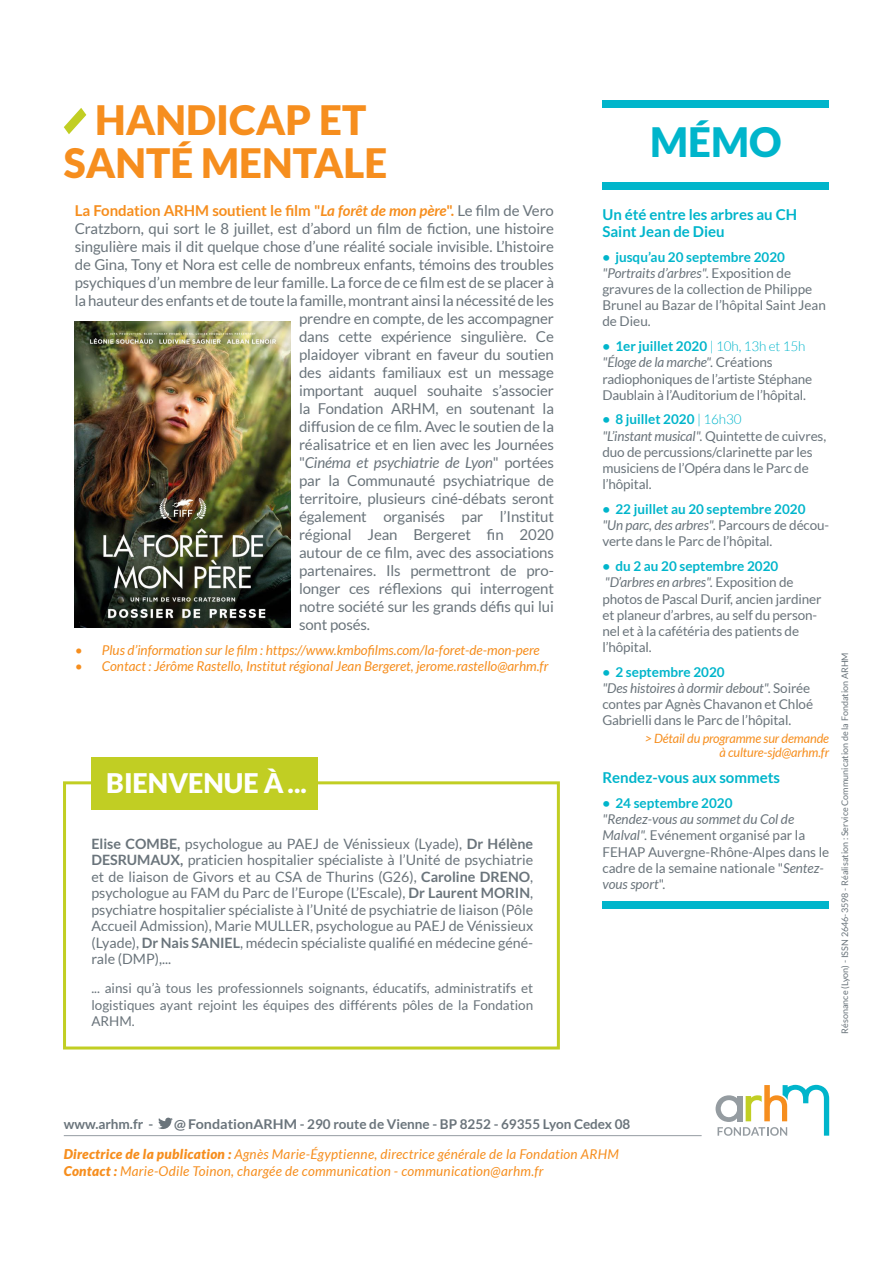
<style>
.page{position:relative;width:893px;height:1263px;background:#fff}
.page>*{position:absolute;margin:0;border:0;box-sizing:border-box;transform-origin:0 0}
.t1{font:900 40.5px/43.5px "Lato";color:#f68e1e;text-align:center}
.t2{font:900 40.5px "Lato";color:#00b5cb}
.t3{font:900 27px "Lato";color:#fff}
.t4{font:15px "Lato";letter-spacing:-.01em;color:#6a747b}
.t5{font:700 15px "Lato";letter-spacing:-.01em;color:#f68e1e}
.t6{font:700 15px/16.5px "Lato";color:#00b5cb}
.t7{font:italic 15px "Lato";letter-spacing:-.01em;color:#6a747b}
.t8{font:14.25px/16.5px "Lato";color:#6a747b;text-align:justify}
.t9{font:13.5px/16.2px "Lato";letter-spacing:-.01em;color:#6a747b}
.t10{font:italic 13.5px "Lato";letter-spacing:.02em;color:#f68e1e}
.t11{font:italic 13.5px "Lato";color:#f68e1e}
.t12{font:700 13.5px "Lato";color:#00b5cb}
.t13{font:700 13.5px "Lato";color:#6a747b;scale:1.06 1}
.t14{font:700 13.5px "Lato";color:#6a747b}
.t15{font:italic 12.75px/13.5px "Lato";letter-spacing:-.01em;color:#f68e1e;text-align:right}
.t16{font:9px "Lato";color:#6a747b}
.s1{font-style:italic}
.s2{font-weight:400;color:#6a747b}
.s3{font-style:normal}
.s4{font-weight:700;color:#00b5cb}
.s5{font-weight:300;color:#00b5cb}
.s6{font-weight:300}
.s7{font-weight:700}
.s8{font-weight:900}
</style>
<div class="page">
<div style="left:63px;top:781px;width:497px;height:268px;border:3px solid #c1ce23"></div>
<div style="left:91px;top:757px;width:227px;height:52px;background:#c1ce23"></div>
<svg style="left:716px;top:1085px;width:113px;height:51px"></svg>
<div style="left:737px;top:1096px;width:6px;height:25px;background:#959ca1"></div>
<hr style="left:64px;top:1135px;width:638px;height:1px;background:#959ca1">
<svg style="left:158px;top:1117px;width:15px;height:12px"></svg>
<svg style="left:64px;top:108px;width:22px;height:26px"></svg>
<div style="left:602px;top:100px;width:227px;height:8px;background:#00b5cb"></div>
<div style="left:602px;top:182px;width:227px;height:8px;background:#00b5cb"></div>
<div style="left:602px;top:901px;width:227px;height:8px;background:#00b5cb"></div>
<img style="left:75px;top:321px;width:216px;height:307px">
<p class="t1" style="left:64px;top:97px;width:325px">HANDICAP ET<br>SANTÉ MENTALE</p>
<p class="t2" style="left:650px;top:118px;width:133px">MÉMO</p>
<p class="t5" style="left:75px;top:202px;width:481px">La Fondation ARHM soutient le film "<span class="s1">La forêt de mon père</span>". <span class="s2">Le film de Vero</span></p>
<p class="t4" style="left:75px;top:220px;width:481px">Cratzborn, qui sort le 8 juillet, est d’abord un film de fiction, une histoire</p>
<p class="t4" style="left:75px;top:238px;width:481px">singulière mais il dit quelque chose d’une réalité sociale invisible. L’histoire</p>
<p class="t4" style="left:75px;top:256px;width:481px">de Gina, Tony et Nora est celle de nombreux enfants, témoins des troubles</p>
<p class="t4" style="left:75px;top:274px;width:481px">psychiques d’un membre de leur famille. La force de ce film est de se placer à</p>
<p class="t4" style="left:75px;top:292px;width:481px">la hauteur des enfants et de toute la famille, montrant ainsi la nécessité de les</p>
<p class="t4" style="left:299px;top:310px;width:256px">prendre en compte, de les accompagner</p>
<p class="t4" style="left:299px;top:328px;width:256px">dans cette expérience singulière. Ce</p>
<p class="t4" style="left:299px;top:346px;width:256px">plaidoyer vibrant en faveur du soutien</p>
<p class="t4" style="left:299px;top:364px;width:256px">des aidants familiaux est un message</p>
<p class="t4" style="left:299px;top:382px;width:256px">important auquel souhaite s’associer</p>
<p class="t4" style="left:299px;top:400px;width:256px">la Fondation ARHM, en soutenant la</p>
<p class="t4" style="left:299px;top:418px;width:256px">diffusion de ce film. Avec le soutien de la</p>
<p class="t4" style="left:299px;top:436px;width:256px">réalisatrice et en lien avec les Journées</p>
<p class="t7" style="left:299px;top:454px;width:256px"><span class="s3">"</span>Cinéma et psychiatrie de Lyon<span class="s3">" portées</span></p>
<p class="t4" style="left:299px;top:472px;width:256px">par la Communauté psychiatrique de</p>
<p class="t4" style="left:299px;top:490px;width:256px">territoire, plusieurs ciné-débats seront</p>
<p class="t4" style="left:299px;top:508px;width:256px">également organisés par l’Institut</p>
<p class="t4" style="left:299px;top:526px;width:256px">régional Jean Bergeret fin 2020</p>
<p class="t4" style="left:299px;top:544px;width:256px">autour de ce film, avec des associations</p>
<p class="t4" style="left:299px;top:562px;width:256px">partenaires. Ils permettront de pro-</p>
<p class="t4" style="left:299px;top:580px;width:256px">longer ces réflexions qui interrogent</p>
<p class="t4" style="left:299px;top:598px;width:256px">notre société sur les grands défis qui lui</p>
<p class="t4" style="left:299px;top:616px;width:72px">sont posés.</p>
<p class="t11" style="left:75px;top:642px;width:466px">• Plus d’information sur le film : https://www.kmbofilms.com/la-foret-de-mon-pere</p>
<p class="t11" style="left:75px;top:659px;width:475px">• Contact : Jérôme Rastello, Institut régional Jean Bergeret, jerome.rastello@arhm.fr</p>
<p class="t16" style="left:840px;top:1033px;width:383px;rotate:-90deg">Résonance (Lyon) - ISSN 2646-3598 - Réalisation : Service Communication de la Fondation ARHM</p>
<p class="t6" style="left:602px;top:206px;width:196px">Un été entre les arbres au CH<br>Saint Jean de Dieu</p>
<p class="t12" style="left:602px;top:249px;width:184px">• jusqu’au 20 septembre 2020</p>
<p class="t9" style="left:602px;top:265px;width:225px"><span class="s1">"Portraits d’arbres".</span> Exposition de gravures de la collection de Philippe<br>Brunel au Bazar de l’hôpital Saint Jean de Dieu.</p>
<p class="t9" style="left:602px;top:338px;width:211px"><span class="s4">• 1er juillet 2020</span> <span class="s5">| 10h, 13h et 15h </span><span class="s1">"Éloge de la marche".</span> Créations radiophoniques de l’artiste Stéphane Daublain à l’Auditorium de l’hôpital.</p>
<p class="t12" style="left:602px;top:412px;width:141px">• 8 juillet 2020 <span class="s6">| 16h30</span></p>
<p class="t9" style="left:602px;top:428px;width:225px"><span class="s1">"L’instant musical".</span> Quintette de cuivres, duo de percussions/clarinette par les musiciens de l’Opéra dans le Parc de l’hôpital.</p>
<p class="t12" style="left:602px;top:501px;width:205px">• 22 juillet au 20 septembre 2020</p>
<p class="t9" style="left:602px;top:517px;width:228px"><span class="s1">"Un parc, des arbres".</span> Parcours de décou&shy;verte dans le Parc de l’hôpital.</p>
<p class="t12" style="left:602px;top:558px;width:177px">• du 2 au 20 septembre 2020</p>
<p class="t9" style="left:602px;top:574px;width:221px"><span class="s1">"D’arbres en arbres".</span> Exposition de photos de Pascal Durif, ancien jardiner et planeur d’arbres, au self du person&shy;nel et à la cafétéria des patients de l’hôpital.</p>
<p class="t12" style="left:602px;top:664px;width:124px">• 2 septembre 2020</p>
<p class="t9" style="left:602px;top:680px;width:212px"><span class="s1">"Des histoires à dormir debout".</span> Soirée contes par Agnès Chavanon et Chloé<br>Gabrielli dans le Parc de l’hôpital.</p>
<p class="t15" style="left:645px;top:732px;width:186px">&gt; Détail du programme sur demande à culture-sjd@arhm.fr</p>
<p class="t6" style="left:602px;top:769px;width:179px">Rendez-vous aux sommets</p>
<p class="t12" style="left:602px;top:795px;width:132px">• 24 septembre 2020</p>
<p class="t9" style="left:602px;top:811px;width:228px"><span class="s1">"Rendez-vous au sommet du Col de<br>Malval".</span> Evénement organisé par la<br>FEHAP Auvergne-Rhône-Alpes dans le cadre de la semaine nationale "<span class="s1">Sentez&shy;vous sport</span>".</p>
<p class="t3" style="left:106px;top:767px;width:202px">BIENVENUE À ...</p>
<p class="t8" style="left:91px;top:835px;width:443px"><span class="s7">Elise COMBE,</span> psychologue au PAEJ de Vénissieux (Lyade), <span class="s7">Dr Hélène DESRUMAUX,</span> praticien hospitalier spécialiste à l’Unité de psychiatrie et de liaison de Givors et au CSA de Thurins (G26), <span class="s7">Caroline DRENO</span>, psychologue au FAM du Parc de l’Europe (L’Escale), <span class="s7">Dr Laurent MORIN</span>, psychiatre hospitalier spécialiste à l’Unité de psychiatrie de liaison (Pôle Accueil Admission), Marie MULLER, psychologue au PAEJ de Vénissieux (Lyade), <span class="s7">Dr Nais SANIEL</span>, médecin spécialiste qualifié en médecine géné&shy;rale (DMP),...</p>
<p class="t9" style="left:91px;top:980px;width:443px;text-align:justify">... ainsi qu’à tous les professionnels soignants, éducatifs, administratifs et logistiques ayant rejoint les équipes des différents pôles de la Fondation ARHM.</p>
<p class="t14" style="left:64px;top:1116px;width:91px">www.arhm.fr -</p>
<p class="t13" style="left:174px;top:1116px;width:432px">@ FondationARHM - 290 route de Vienne - BP 8252 - 69355 Lyon Cedex 08</p>
<p class="t10" style="left:64px;top:1146px;width:557px"><span class="s8">Directrice de la publication :</span> Agnès Marie-Égyptienne, directrice générale de la Fondation ARHM</p>
<p class="t10" style="left:64px;top:1163px;width:481px"><span class="s8">Contact :</span> Marie-Odile Toinon, chargée de communication - communication@arhm.fr</p>
</div>
